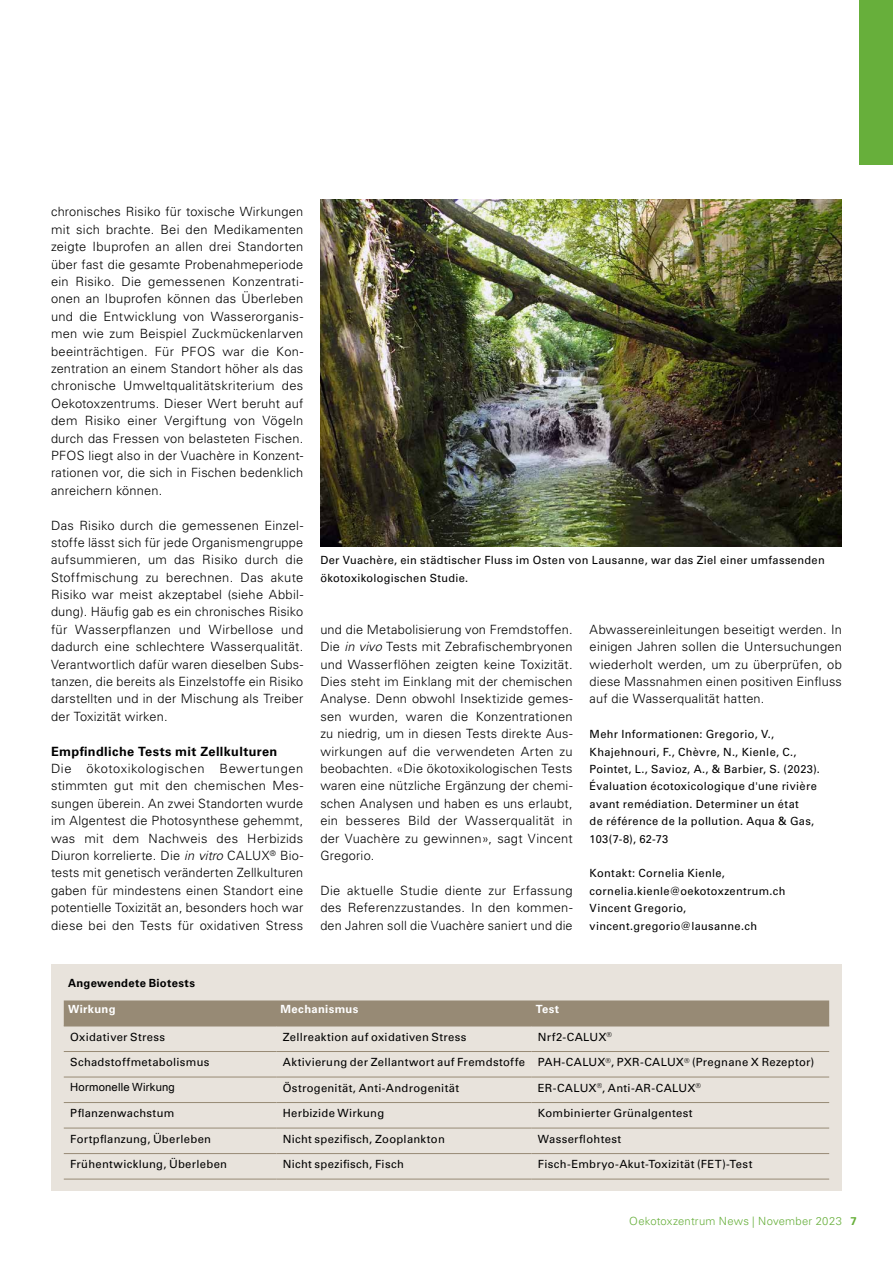
<style>
.page{position:relative;width:893px;height:1263px;background:#fff}
.page>*{position:absolute;margin:0;border:0;box-sizing:border-box;transform-origin:0 0}
.t1{font:300 12.75px/17.4px "Univers LT Std";letter-spacing:.015em;color:#000;text-align:justify}
.t2{font:700 12.75px "Univers LT Std";letter-spacing:.03em;color:#000}
.t3{font:11.25px/17.4px "Univers LT Std";letter-spacing:.025em;color:#000}
.t4{font:300 11.25px "Univers LT Std";letter-spacing:.02em;color:#67af3b}
.t5{font:700 11.25px "Univers LT Std";letter-spacing:.03em;color:#fff}
.t6{font:700 11.25px "Univers LT Std";letter-spacing:.03em;color:#000}
.t7{font:11.25px "Arial Unicode MS";letter-spacing:.015em;color:#000}
.s1{font-style:italic}
.s2{font-weight:700}
</style>
<div class="page">
<div style="left:859px;top:0;width:34px;height:164px;background:#67af3b"></div>
<img style="left:320px;top:199px;width:522px;height:348px">
<div style="left:51px;top:964px;width:791px;height:226px;background:#e8e3dc"></div>
<div style="left:64px;top:1000px;width:765px;height:25px;background:#978a75"></div>
<hr style="left:64px;top:1025px;width:212px;height:1px;background:#978a75">
<hr style="left:276px;top:1025px;width:255px;height:1px;background:#978a75">
<hr style="left:531px;top:1025px;width:298px;height:1px;background:#978a75">
<hr style="left:64px;top:1051px;width:212px;height:1px;background:#978a75">
<hr style="left:276px;top:1051px;width:255px;height:1px;background:#978a75">
<hr style="left:531px;top:1051px;width:298px;height:1px;background:#978a75">
<hr style="left:64px;top:1077px;width:212px;height:1px;background:#978a75">
<hr style="left:276px;top:1077px;width:255px;height:1px;background:#978a75">
<hr style="left:531px;top:1077px;width:298px;height:1px;background:#978a75">
<hr style="left:64px;top:1102px;width:212px;height:1px;background:#978a75">
<hr style="left:276px;top:1102px;width:255px;height:1px;background:#978a75">
<hr style="left:531px;top:1102px;width:298px;height:1px;background:#978a75">
<hr style="left:64px;top:1128px;width:212px;height:1px;background:#978a75">
<hr style="left:276px;top:1128px;width:255px;height:1px;background:#978a75">
<hr style="left:531px;top:1128px;width:298px;height:1px;background:#978a75">
<hr style="left:64px;top:1153px;width:212px;height:1px;background:#978a75">
<hr style="left:276px;top:1153px;width:255px;height:1px;background:#978a75">
<hr style="left:531px;top:1153px;width:298px;height:1px;background:#978a75">
<hr style="left:64px;top:1179px;width:212px;height:1px;background:#978a75">
<hr style="left:276px;top:1179px;width:255px;height:1px;background:#978a75">
<hr style="left:531px;top:1179px;width:298px;height:1px;background:#978a75">
<p class="t1" style="left:51px;top:203px;width:254px">chronisches Risiko für toxische Wirkungen mit sich brachte. Bei den Medikamenten zeigte Ibuprofen an allen drei Standorten über fast die gesamte Probenahmeperiode ein Risiko. Die gemessenen Konzentrati&shy;onen an Ibuprofen können das Überleben und die Entwicklung von Wasserorganis&shy;men wie zum Beispiel Zuckmückenlarven beeinträchtigen. Für PFOS war die Kon&shy;zentration an einem Standort höher als das chronische Umweltqualitätskriterium des Oekotoxzentrums. Dieser Wert beruht auf dem Risiko einer Vergiftung von Vögeln durch das Fressen von belasteten Fischen.<br>PFOS liegt also in der Vuachère in Konzent&shy;rationen vor, die sich in Fischen bedenklich anreichern können.</p>
<p class="t1" style="left:51px;top:516px;width:254px">Das Risiko durch die gemessenen Einzel&shy;stoffe lässt sich für jede Organismengruppe aufsummieren, um das Risiko durch die Stoffmischung zu berechnen. Das akute Risiko war meist akzeptabel (siehe Abbil&shy;dung). Häufig gab es ein chronisches Risiko für Wasserpflanzen und Wirbellose und dadurch eine schlechtere Wasserqualität.<br>Verantwortlich dafür waren dieselben Subs&shy;tanzen, die bereits als Einzelstoffe ein Risiko darstellten und in der Mischung als Treiber der Toxizität wirken.</p>
<p class="t2" style="left:51px;top:744px;width:228px">Empfindliche Tests mit Zellkulturen</p>
<p class="t1" style="left:51px;top:760px;width:254px">Die ökotoxikologischen Bewertungen stimmten gut mit den chemischen Mes&shy;sungen überein. An zwei Standorten wurde im Algentest die Photosynthese gehemmt, was mit dem Nachweis des Herbizids Diuron korrelierte. Die <span class="s1">in vitro</span> CALUX<sup>®</sup> Bio&shy;tests mit genetisch veränderten Zellkulturen gaben für mindestens einen Standort eine potentielle Toxizität an, besonders hoch war diese bei den Tests für oxidativen Stress</p>
<p class="t3" style="left:320px;top:552px;width:506px">Der Vuachère, ein städtischer Fluss im Osten von Lausanne, war das Ziel einer umfassenden ökotoxikologischen Studie.</p>
<p class="t1" style="left:320px;top:621px;width:254px">und die Metabolisierung von Fremdstoffen.<br>Die <span class="s1">in vivo</span> Tests mit Zebrafischembryonen und Wasserflöhen zeigten keine Toxizität.<br>Dies steht im Einklang mit der chemischen Analyse. Denn obwohl Insektizide gemes&shy;sen wurden, waren die Konzentrationen zu niedrig, um in diesen Tests direkte Aus&shy;wirkungen auf die verwendeten Arten zu beobachten. «Die ökotoxikologischen Tests waren eine nützliche Ergänzung der chemi&shy;schen Analysen und haben es uns erlaubt, ein besseres Bild der Wasserqualität in der Vuachère zu gewinnen», sagt Vincent Gregorio.</p>
<p class="t1" style="left:320px;top:881px;width:254px">Die aktuelle Studie diente zur Erfassung des Referenzzustandes. In den kommen&shy;den Jahren soll die Vuachère saniert und die</p>
<p class="t1" style="left:590px;top:621px;width:254px">Abwassereinleitungen beseitigt werden. In einigen Jahren sollen die Untersuchungen wiederholt werden, um zu überprüfen, ob diese Massnahmen einen positiven Einfluss auf die Wasserqualität hatten.</p>
<p class="t3" style="left:590px;top:726px;width:232px">Mehr Informationen: Gregorio, V., Khajehnouri, F., Chèvre, N., Kienle, C., Pointet, L., Savioz, A., &amp; Barbier, S. (2023).<br>Évaluation écotoxicologique d'une rivière avant remédiation. Determiner un état<br>de référence de la pollution. Aqua &amp; Gas, 103(7-8), 62-73</p>
<p class="t3" style="left:590px;top:865px;width:197px">Kontakt: Cornelia Kienle, cornelia.kienle@oekotoxzentrum.ch<br>Vincent Gregorio, vincent.gregorio@lausanne.ch</p>
<p class="t6" style="left:68px;top:977px;width:128px">Angewendete Biotests</p>
<p class="t5" style="left:68px;top:1002px;width:49px">Wirkung</p>
<p class="t5" style="left:281px;top:1002px;width:79px">Mechanismus</p>
<p class="t5" style="left:536px;top:1002px;width:25px">Test</p>
<p class="t3" style="left:70px;top:1028px;width:96px">Oxidativer Stress</p>
<p class="t3" style="left:283px;top:1028px;width:185px">Zellreaktion auf oxidativen Stress</p>
<p class="t3" style="left:538px;top:1028px;width:75px">Nrf2-CALUX<sup>®</sup></p>
<p class="t3" style="left:70px;top:1053px;width:141px">Schadstoffmetabolismus</p>
<p class="t3" style="left:283px;top:1053px;width:533px">Aktivierung der Zellantwort auf Fremdstoffe PAH-CALUX<sup>®</sup>, PXR-CALUX<sup>®</sup> (Pregnane X Rezeptor)</p>
<p class="t7" style="left:70px;top:1079px;width:106px">Hormonelle Wirkung</p>
<p class="t3" style="left:283px;top:1079px;width:178px">Östrogenität, Anti-Androgenität</p>
<p class="t3" style="left:538px;top:1079px;width:164px">ER-CALUX<sup>®</sup>, Anti-AR-CALUX<sup>®</sup></p>
<p class="t3" style="left:70px;top:1104px;width:106px">Pflanzenwachstum</p>
<p class="t3" style="left:283px;top:1104px;width:103px">Herbizide Wirkung</p>
<p class="t3" style="left:538px;top:1104px;width:156px">Kombinierter Grünalgentest</p>
<p class="t3" style="left:70px;top:1130px;width:142px">Fortpflanzung, Überleben</p>
<p class="t3" style="left:283px;top:1130px;width:164px">Nicht spezifisch, Zooplankton</p>
<p class="t3" style="left:538px;top:1130px;width:85px">Wasserflohtest</p>
<p class="t3" style="left:70px;top:1155px;width:158px">Frühentwicklung, Überleben</p>
<p class="t3" style="left:283px;top:1155px;width:123px">Nicht spezifisch, Fisch</p>
<p class="t3" style="left:538px;top:1155px;width:216px">Fisch-Embryo-Akut-Toxizität (FET)-Test</p>
<p class="t4" style="left:629px;top:1214px;width:229px">Oekotoxzentrum News | November 2023 <span class="s2">7</span></p>
</div>
